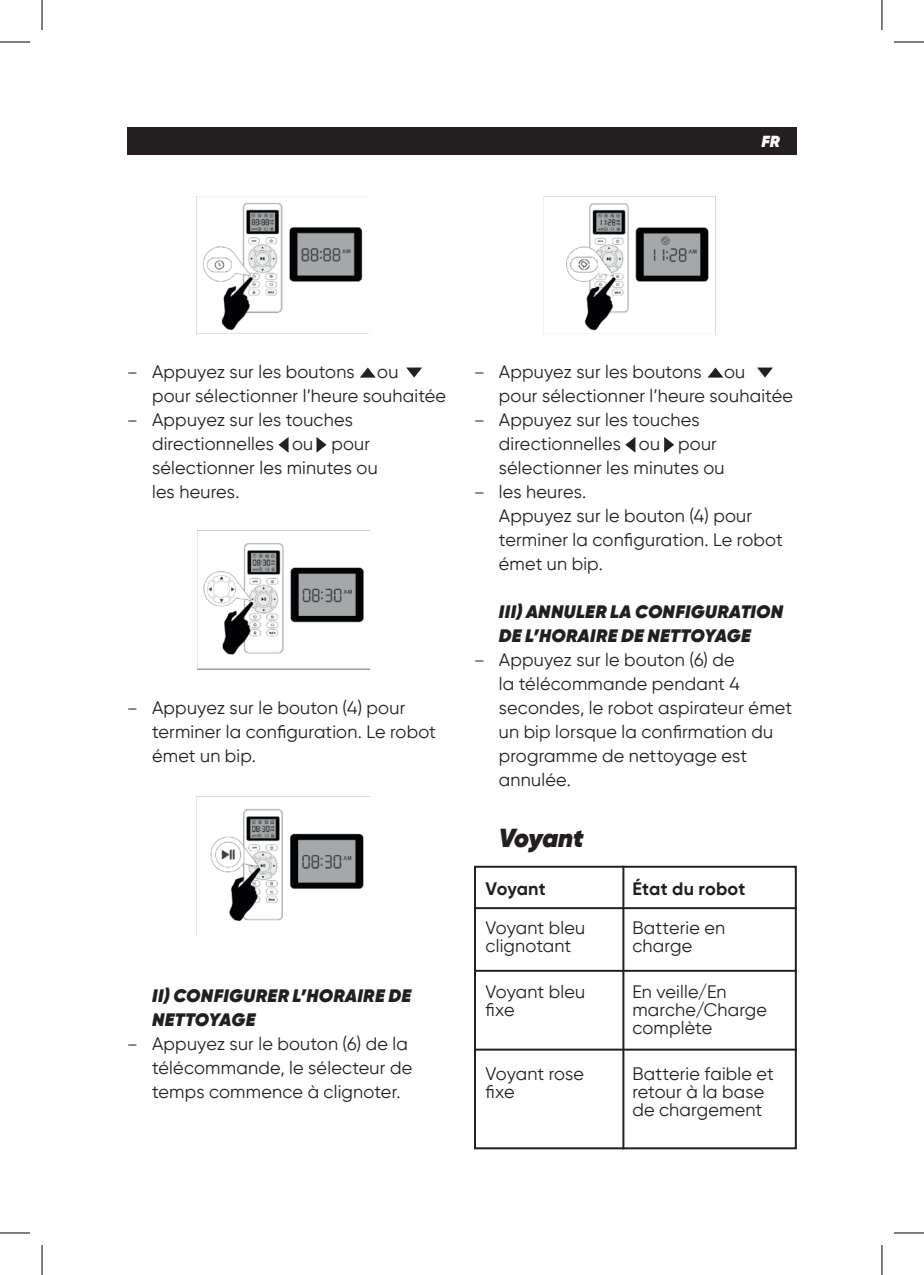
<style>
.page{position:relative;width:924px;height:1275px;background:#fff}
.page>*{position:absolute;margin:0;border:0;box-sizing:border-box;transform-origin:0 0}
.t1{font:italic 800 26px "Gilroy";letter-spacing:-.02em;color:#231f20}
.t2{font:18px/24px "Gilroy";letter-spacing:.01em;color:#231f20}
.t3{font:italic 800 18px/24px "Gilroy";letter-spacing:.02em;color:#231f20}
.t4{font:700 18px "Gilroy";letter-spacing:.01em;color:#231f20}
.t5{font:16px "Gilroy";color:#231f20}
.t6{font:italic 800 16px "Gilroy";color:#fff}
</style>
<div class="page">
<div style="left:127px;top:127px;width:669px;height:28px;background:#231f20"></div>
<div style="left:474px;top:865px;width:322px;height:284px;border:2px solid #231f20"></div>
<hr style="left:622px;top:865px;width:2px;height:284px;background:#231f20">
<hr style="left:474px;top:907px;width:322px;height:2px;background:#231f20">
<hr style="left:474px;top:969px;width:322px;height:2px;background:#231f20">
<hr style="left:474px;top:1048px;width:322px;height:2px;background:#231f20">
<svg style="left:360px;top:367px;width:15px;height:10px"></svg>
<svg style="left:708px;top:367px;width:15px;height:10px"></svg>
<svg style="left:278px;top:437px;width:10px;height:16px"></svg>
<svg style="left:625px;top:437px;width:10px;height:16px"></svg>
<svg style="left:316px;top:437px;width:10px;height:16px"></svg>
<svg style="left:664px;top:437px;width:10px;height:16px"></svg>
<svg style="left:406px;top:367px;width:16px;height:10px"></svg>
<svg style="left:757px;top:367px;width:15px;height:10px"></svg>
<img style="left:196px;top:196px;width:172px;height:138px">
<img style="left:197px;top:530px;width:172px;height:139px">
<img style="left:196px;top:796px;width:173px;height:139px">
<img style="left:543px;top:196px;width:172px;height:137px">
<hr style="left:0;top:42px;width:30px;height:1px;background:#000">
<hr style="left:893px;top:42px;width:30px;height:1px;background:#000">
<hr style="left:0;top:1232px;width:30px;height:1px;background:#000">
<hr style="left:893px;top:1232px;width:30px;height:1px;background:#000">
<hr style="left:42px;top:0;width:1px;height:30px;background:#000">
<hr style="left:42px;top:1245px;width:1px;height:30px;background:#000">
<hr style="left:881px;top:0;width:1px;height:30px;background:#000">
<hr style="left:881px;top:1245px;width:1px;height:30px;background:#000">
<p class="t6" style="left:761px;top:131px;width:20px">FR</p>
<p class="t5" style="left:127px;top:363px;width:12px">–</p>
<p class="t5" style="left:127px;top:411px;width:12px">–</p>
<p class="t2" style="left:152px;top:360px;width:204px">Appuyez sur les boutons</p>
<p class="t2" style="left:152px;top:360px;width:295px;text-indent:225px">ou<br>pour sélectionner l’heure souhaitée<br>Appuyez sur les touches directionnelles ou pour sélectionner les minutes ou<br>les heures.</p>
<p class="t5" style="left:127px;top:699px;width:12px">–</p>
<p class="t2" style="left:152px;top:695px;width:285px">Appuyez sur le bouton (4) pour terminer la configuration. Le robot émet un bip.</p>
<p class="t5" style="left:127px;top:1035px;width:12px">–</p>
<p class="t3" style="left:152px;top:984px;width:260px">II) CONFIGURER L’HORAIRE DE<br>NETTOYAGE</p>
<p class="t2" style="left:152px;top:1031px;width:261px">Appuyez sur le bouton (6) de la télécommande, le sélecteur de temps commence à clignoter.</p>
<p class="t5" style="left:474px;top:363px;width:12px">–</p>
<p class="t5" style="left:474px;top:411px;width:12px">–</p>
<p class="t5" style="left:474px;top:483px;width:12px">–</p>
<p class="t5" style="left:474px;top:651px;width:12px">–</p>
<p class="t2" style="left:498px;top:359px;width:204px">Appuyez sur les boutons</p>
<p class="t2" style="left:498px;top:359px;width:295px;text-indent:225px">ou<br>pour sélectionner l’heure souhaitée<br>Appuyez sur les touches directionnelles ou pour sélectionner les minutes ou<br>les heures.<br>Appuyez sur le bouton (4) pour terminer la configuration. Le robot émet un bip.</p>
<p class="t3" style="left:498px;top:600px;width:285px">III) ANNULER LA CONFIGURATION<br>DE L’HORAIRE DE NETTOYAGE</p>
<p class="t2" style="left:498px;top:647px;width:294px">Appuyez sur le bouton (6) de<br>la télécommande pendant 4 secondes, le robot aspirateur émet un bip lorsque la confirmation du programme de nettoyage est annulée.</p>
<h1 class="t1" style="left:498px;top:821px;width:86px">Voyant</h1>
<p class="t4" style="left:485px;top:877px;width:62px">Voyant</p>
<p class="t4" style="left:632px;top:877px;width:114px">État du robot</p>
<p class="t2" style="left:485px;top:919px;width:101px;line-height:18px">Voyant bleu clignotant</p>
<p class="t2" style="left:485px;top:983px;width:101px;line-height:18px">Voyant bleu fixe</p>
<p class="t2" style="left:632px;top:919px;width:94px;line-height:18px">Batterie en charge</p>
<p class="t2" style="left:632px;top:983px;width:136px;line-height:18px">En veille/En marche/Charge complète</p>
<p class="t2" style="left:632px;top:1064px;width:143px;line-height:18px">Batterie faible et retour à la base de chargement</p>
<p class="t2" style="left:485px;top:1064px;width:100px;line-height:18px">Voyant rose fixe</p>
</div>
